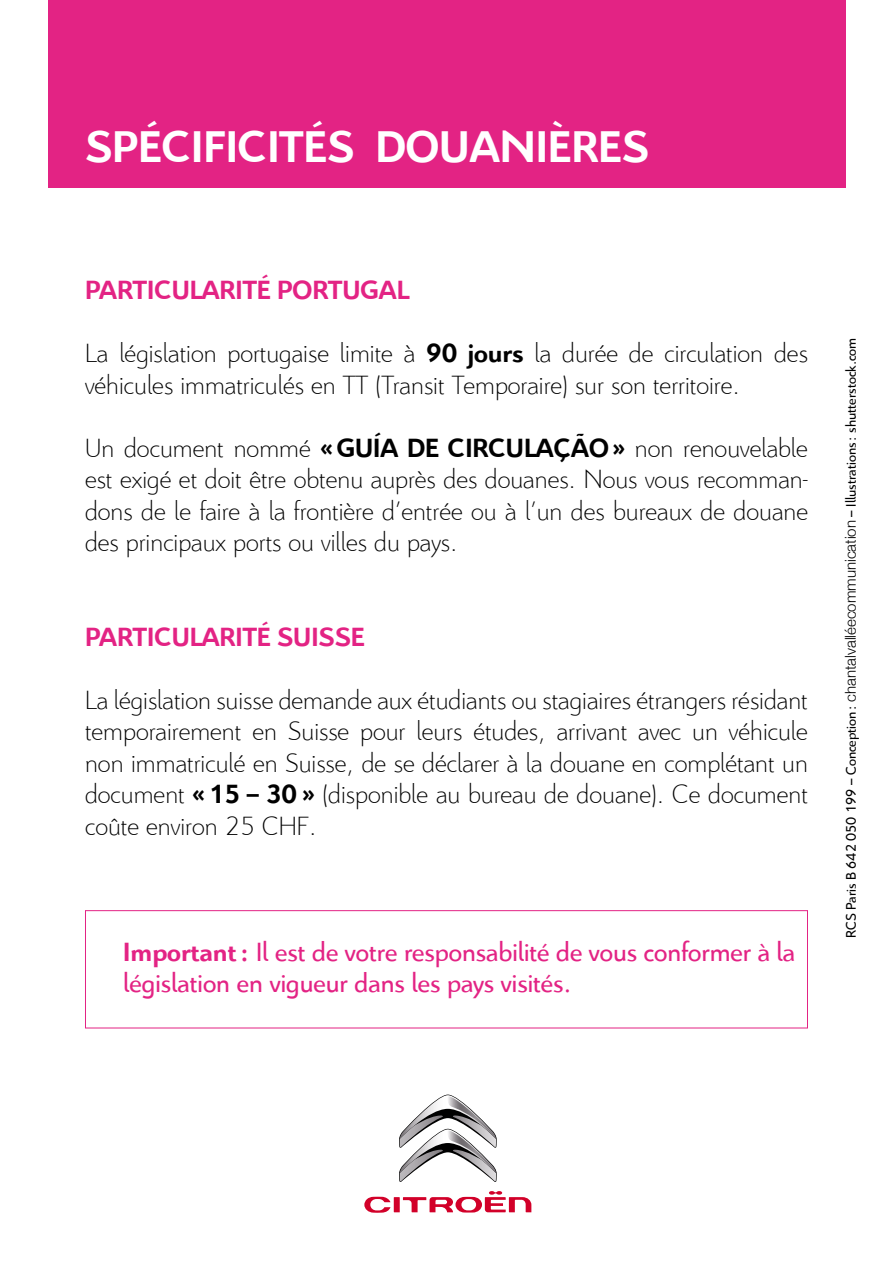
<style>
.page{position:relative;width:893px;height:1276px;background:#fff}
.page>*{position:absolute;margin:0;border:0;box-sizing:border-box;transform-origin:0 0}
.t1{font:700 48px "Citroen";color:#fff}
.t2{font:300 28.5px/31.5px "Citroen";color:#000;text-align:justify}
.t3{font:28.5px "Citroen";color:#e32384}
.t4{font:700 28.5px "Citroen";color:#e32384}
.t5{font:15px "Citroen";color:#000}
.s1{font-weight:700}
.s2{font-family:"Helvetica Neue";font-weight:300}
</style>
<div class="page">
<div style="left:48px;top:0;width:797px;height:187px;background:#e32384"></div>
<div style="left:85px;top:910px;width:723px;height:118px;background:#fff;border:1px solid #e32384"></div>
<svg style="left:364px;top:1191px;width:167px;height:21px"></svg>
<svg style="left:399px;top:1094px;width:98px;height:88px"></svg>
<p class="t1" style="left:85px;top:113px;width:565px">SPÉCIFICITÉS DOUANIÈRES</p>
<p class="t4" style="left:85px;top:270px;width:326px">PARTICULARITÉ PORTUGAL</p>
<p class="t2" style="left:85px;top:336px;width:724px">La législation portugaise limite à <span class="s1">90 jours</span> la durée de circulation des véhicules immatriculés en TT (Transit Temporaire) sur son territoire.</p>
<p class="t2" style="left:85px;top:430px;width:724px">Un document nommé <span class="s1">«GUÍA DE CIRCULAÇÃO»</span> non renouvelable est exigé et doit être obtenu auprès des douanes. Nous vous recomman&shy;dons de le faire à la frontière d’entrée ou à l’un des bureaux de douane des principaux ports ou villes du pays.</p>
<p class="t4" style="left:85px;top:617px;width:281px">PARTICULARITÉ SUISSE</p>
<p class="t2" style="left:85px;top:682px;width:724px">La législation suisse demande aux étudiants ou stagiaires étrangers résidant temporairement en Suisse pour leurs études, arrivant avec un véhicule non immatriculé en Suisse, de se déclarer à la douane en complétant un document <span class="s1">«15 – 30 »</span> (disponible au bureau de douane). Ce document coûte environ 25 CHF.</p>
<p class="t3" style="left:123px;top:932px;width:673px"><span class="s1">Important:</span> Il est de votre responsabilité de vous conformer à la</p>
<p class="t3" style="left:123px;top:964px;width:450px">législation en vigueur dans les pays visités.</p>
<p class="t5" style="left:841px;top:938px;width:602px;rotate:-90deg">RCS Paris B 642 050 199 – Conception : <span class="s2">chantalvalléecommunication</span> – Illustrations: shutterstock.com</p>
</div>
